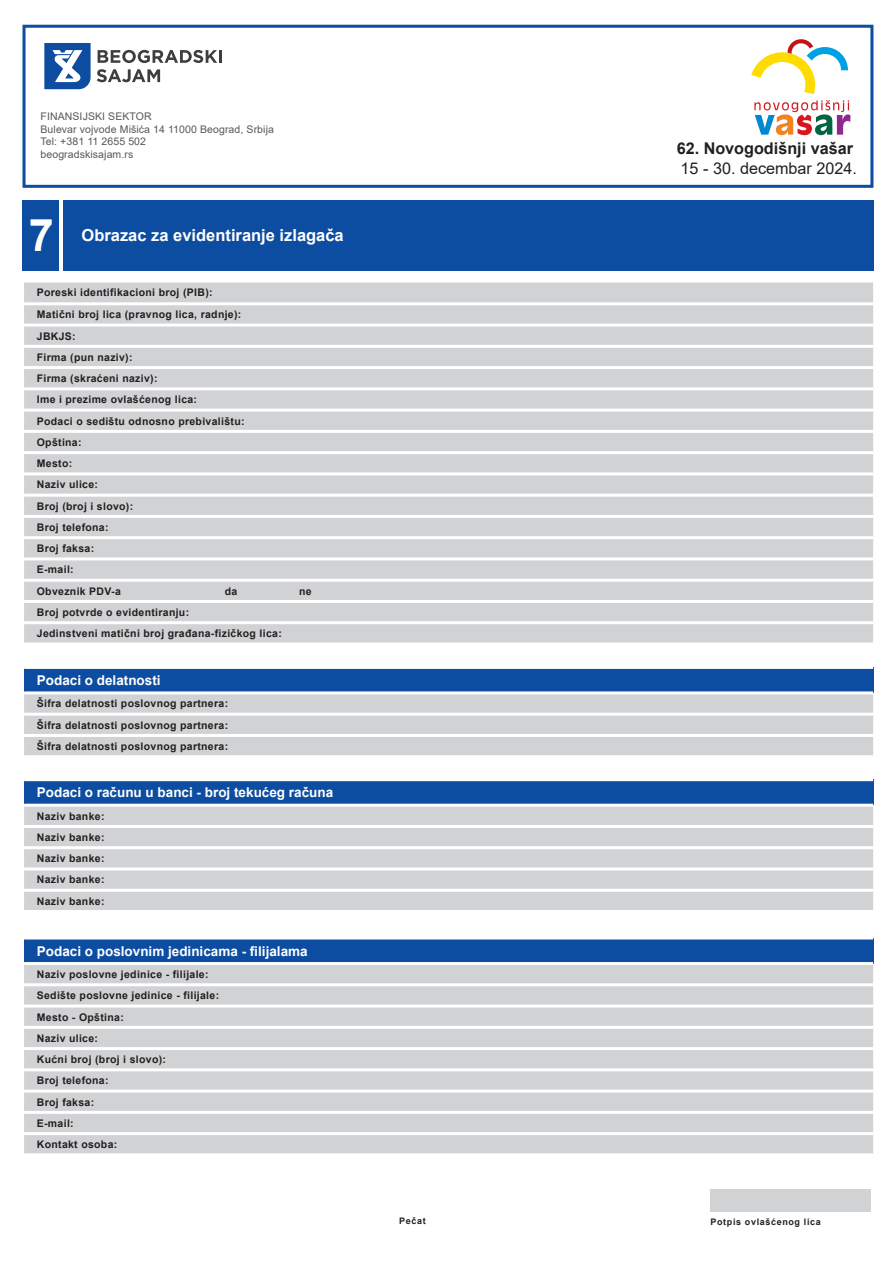
<style>
.page{position:relative;width:893px;height:1263px;background:#fff}
.page>*{position:absolute;margin:0;border:0;box-sizing:border-box;transform-origin:0 0}
.Paragraph_Style_1{font:700 45px "Arial";color:#fff}
.t1{font:700 16.5px "Arial";color:#fff}
.t2{font:700 16.2px "Arial";color:#231f20}
.t3{font:16.2px "Arial";color:#231f20}
.t4{font:700 13.5px "Arial";color:#fff}
.t5{font:700 10.5px "Arial";letter-spacing:.03em;color:#231f20}
.t6{font:10.5px "Arial";letter-spacing:.01em;color:#57585a}
.t7{font:700 9px "Arial";letter-spacing:.07em;color:#231f20}
</style>
<div class="page">
<div style="left:23px;top:25px;width:850px;height:163px;border:3px solid #0d4da1"></div>
<svg style="left:751px;top:39px;width:97px;height:55px"></svg>
<svg style="left:754px;top:100px;width:96px;height:35px"></svg>
<svg style="left:98px;top:50px;width:124px;height:13px"></svg>
<svg style="left:97px;top:69px;width:63px;height:13px"></svg>
<svg style="left:44px;top:43px;width:47px;height:46px"></svg>
<div style="left:710px;top:1189px;width:161px;height:23px;background:#d1d2d4"></div>
<div style="left:63px;top:201px;width:810px;height:70px;background:#0d4da1"></div>
<div style="left:23px;top:201px;width:36px;height:70px;background:#0d4da1"></div>
<div style="left:24px;top:283px;width:849px;height:359px;background:#d1d2d4"></div>
<hr style="left:24px;top:302px;width:849px;height:3px;background:#fff">
<hr style="left:24px;top:324px;width:849px;height:3px;background:#fff">
<hr style="left:24px;top:345px;width:849px;height:3px;background:#fff">
<hr style="left:24px;top:366px;width:849px;height:3px;background:#fff">
<hr style="left:24px;top:387px;width:849px;height:3px;background:#fff">
<hr style="left:24px;top:409px;width:849px;height:3px;background:#fff">
<hr style="left:24px;top:430px;width:849px;height:3px;background:#fff">
<hr style="left:24px;top:451px;width:849px;height:3px;background:#fff">
<hr style="left:24px;top:472px;width:849px;height:3px;background:#fff">
<hr style="left:24px;top:494px;width:849px;height:3px;background:#fff">
<hr style="left:24px;top:515px;width:849px;height:3px;background:#fff">
<hr style="left:24px;top:536px;width:849px;height:3px;background:#fff">
<hr style="left:24px;top:557px;width:849px;height:3px;background:#fff">
<hr style="left:24px;top:579px;width:849px;height:3px;background:#fff">
<hr style="left:24px;top:600px;width:849px;height:3px;background:#fff">
<hr style="left:24px;top:621px;width:849px;height:3px;background:#fff">
<div style="left:24px;top:667px;width:849px;height:26px;background:#0d4da1"></div>
<div style="left:24px;top:694px;width:849px;height:61px;background:#d1d2d4"></div>
<hr style="left:24px;top:666px;width:849px;height:3px;background:#fff">
<hr style="left:24px;top:691px;width:849px;height:3px;background:#fff">
<hr style="left:24px;top:713px;width:849px;height:3px;background:#fff">
<hr style="left:24px;top:734px;width:849px;height:3px;background:#fff">
<div style="left:24px;top:780px;width:849px;height:25px;background:#0d4da1"></div>
<div style="left:24px;top:807px;width:849px;height:103px;background:#d1d2d4"></div>
<hr style="left:24px;top:778px;width:849px;height:3px;background:#fff">
<hr style="left:24px;top:804px;width:849px;height:3px;background:#fff">
<hr style="left:24px;top:825px;width:849px;height:3px;background:#fff">
<hr style="left:24px;top:846px;width:849px;height:3px;background:#fff">
<hr style="left:24px;top:867px;width:849px;height:3px;background:#fff">
<hr style="left:24px;top:889px;width:849px;height:3px;background:#fff">
<div style="left:24px;top:938px;width:849px;height:25px;background:#0d4da1"></div>
<div style="left:24px;top:965px;width:849px;height:188px;background:#d1d2d4"></div>
<hr style="left:24px;top:936px;width:849px;height:3px;background:#fff">
<hr style="left:24px;top:962px;width:849px;height:3px;background:#fff">
<hr style="left:24px;top:983px;width:849px;height:3px;background:#fff">
<hr style="left:24px;top:1004px;width:849px;height:3px;background:#fff">
<hr style="left:24px;top:1026px;width:849px;height:3px;background:#fff">
<hr style="left:24px;top:1047px;width:849px;height:3px;background:#fff">
<hr style="left:24px;top:1068px;width:849px;height:3px;background:#fff">
<hr style="left:24px;top:1089px;width:849px;height:3px;background:#fff">
<hr style="left:24px;top:1111px;width:849px;height:3px;background:#fff">
<hr style="left:24px;top:1132px;width:849px;height:3px;background:#fff">
<p class="t6" style="left:41px;top:109px;width:113px">FINANSIJSKI SEKTOR</p>
<p class="t6" style="left:41px;top:122px;width:235px">Bulevar vojvode Mišića 14 11000 Beograd, Srbija</p>
<p class="t6" style="left:41px;top:134px;width:107px">Tel: +381 11 2655 502</p>
<p class="t6" style="left:41px;top:147px;width:94px">beogradskisajam.rs</p>
<p class="Paragraph_Style_1" style="left:29px;top:203px;width:27px">7</p>
<p class="t1" style="left:82px;top:223px;width:264px">Obrazac za evidentiranje izlagača</p>
<p class="t5" style="left:37px;top:285px;width:177px">Poreski identifikacioni broj (PIB):</p>
<p class="t5" style="left:37px;top:307px;width:206px">Matični broj lica (pravnog lica, radnje):</p>
<p class="t5" style="left:37px;top:328px;width:40px">JBKJS:</p>
<p class="t5" style="left:37px;top:350px;width:97px">Firma (pun naziv):</p>
<p class="t5" style="left:37px;top:371px;width:122px">Firma (skraćeni naziv):</p>
<p class="t5" style="left:37px;top:392px;width:162px">Ime i prezime ovlašćenog lica:</p>
<p class="t5" style="left:37px;top:413px;width:209px">Podaci o sedištu odnosno prebivalištu:</p>
<p class="t5" style="left:37px;top:435px;width:46px">Opština:</p>
<p class="t5" style="left:37px;top:456px;width:37px">Mesto:</p>
<p class="t5" style="left:37px;top:477px;width:63px">Naziv ulice:</p>
<p class="t5" style="left:37px;top:498px;width:98px">Broj (broj i slovo):</p>
<p class="t5" style="left:37px;top:520px;width:73px">Broj telefona:</p>
<p class="t5" style="left:37px;top:541px;width:59px">Broj faksa:</p>
<p class="t5" style="left:37px;top:562px;width:38px">E-mail:</p>
<p class="t5" style="left:37px;top:584px;width:86px">Obveznik PDV-a</p>
<p class="t5" style="left:225px;top:584px;width:14px">da</p>
<p class="t5" style="left:299px;top:584px;width:14px">ne</p>
<p class="t5" style="left:37px;top:605px;width:154px">Broj potvrde o evidentiranju:</p>
<p class="t5" style="left:37px;top:626px;width:246px">Jedinstveni matični broj građana-fizičkog lica:</p>
<p class="t4" style="left:37px;top:671px;width:125px">Podaci o delatnosti</p>
<p class="t5" style="left:37px;top:696px;width:193px">Šifra delatnosti poslovnog partnera:</p>
<p class="t5" style="left:37px;top:717px;width:193px">Šifra delatnosti poslovnog partnera:</p>
<p class="t5" style="left:37px;top:739px;width:193px">Šifra delatnosti poslovnog partnera:</p>
<p class="t4" style="left:37px;top:783px;width:298px">Podaci o računu u banci - broj tekućeg računa</p>
<p class="t5" style="left:37px;top:808px;width:69px">Naziv banke:</p>
<p class="t5" style="left:37px;top:830px;width:69px">Naziv banke:</p>
<p class="t5" style="left:37px;top:851px;width:69px">Naziv banke:</p>
<p class="t5" style="left:37px;top:872px;width:69px">Naziv banke:</p>
<p class="t5" style="left:37px;top:894px;width:69px">Naziv banke:</p>
<p class="t4" style="left:37px;top:941px;width:272px">Podaci o poslovnim jedinicama - filijalama</p>
<p class="t5" style="left:37px;top:967px;width:173px">Naziv poslovne jedinice - filijale:</p>
<p class="t5" style="left:37px;top:988px;width:184px">Sedište poslovne jedinice - filijale:</p>
<p class="t5" style="left:37px;top:1009px;width:88px">Mesto - Opština:</p>
<p class="t5" style="left:37px;top:1031px;width:63px">Naziv ulice:</p>
<p class="t5" style="left:37px;top:1052px;width:131px">Kućni broj (broj i slovo):</p>
<p class="t5" style="left:37px;top:1073px;width:73px">Broj telefona:</p>
<p class="t5" style="left:37px;top:1094px;width:59px">Broj faksa:</p>
<p class="t5" style="left:37px;top:1116px;width:38px">E-mail:</p>
<p class="t5" style="left:37px;top:1137px;width:82px">Kontakt osoba:</p>
<h3 class="t2" style="left:677px;top:137px;width:178px">62. Novogodišnji vašar</h3>
<h3 class="t3" style="left:681px;top:157px;width:178px">15 - 30. decembar 2024.</h3>
<p class="t7" style="left:399px;top:1214px;width:28px">Pečat</p>
<p class="t7" style="left:710px;top:1215px;width:112px">Potpis ovlašćenog lica</p>
</div>
